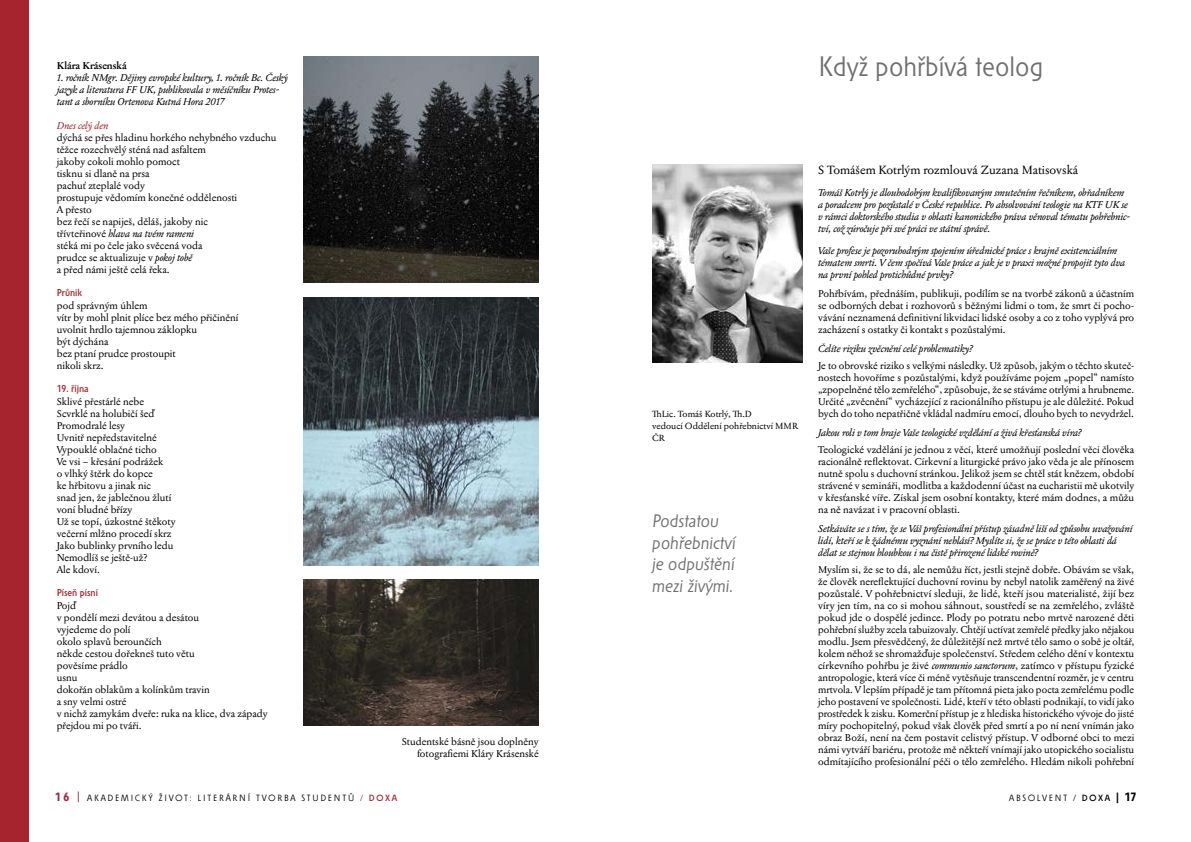
<style>
.page{position:relative;width:1191px;height:842px;background:#fff}
.page>*{position:absolute;margin:0;border:0;box-sizing:border-box;transform-origin:0 0}
.Nadpisy_článků{font:28px "Solpera";color:#706f6f}
.citát{font:italic 18px/21.6px "Solpera";color:#706f6f}
.tvůrce_rozhovoru{font:12px "Jannon 10 Pro";color:#000}
.paginace{font:700 12px "Solpera";color:#a6242d}
.t1{font:700 12px "Solpera";color:#000}
.základní_text_BLOK{font:10px/12px "Jannon 10 Pro";color:#000;text-align:justify}
.Otázky{font:italic 10px/12px "Jannon 10 Pro";color:#000}
.text_basně{font:10px/12px "Jannon 10 Pro";color:#000}
.základní_text_PRAPOR{font:10px/12px "Jannon 10 Pro";color:#000}
.základní_text_PRAPOR-2{font:italic 10px/12px "Jannon 10 Pro";color:#000}
.Nadpis_básně{font:500 10px "Solpera";color:#a6242d}
.základní_text_PRAPOR-3{font:700 10px "Jannon 10 Pro";color:#000}
.základní_text_PRAPOR-4{font:italic 10px "Jannon 10 Pro";color:#a6242d}
.paginace-2{font:9px "Solpera";letter-spacing:.2em;color:#000}
.informace{font:9px/12px "Jannon 10 Pro";color:#000}
.s1{font-style:italic}
.s2{font-weight:400}
.s3{color:#a6242d}
.s4{font-weight:500;color:#a6242d}
.s5{font-weight:500}
</style>
<div class="page">
<div style="left:0;top:0;width:28px;height:842px;background:#a6242d"></div>
<img style="left:304px;top:57px;width:235px;height:226px">
<img style="left:304px;top:297px;width:235px;height:268px">
<img style="left:304px;top:580px;width:235px;height:146px">
<img style="left:652px;top:164px;width:150px;height:199px">
<p class="základní_text_PRAPOR-3" style="left:57px;top:59px;width:72px">Klára Krásenská</p>
<p class="základní_text_PRAPOR-2" style="left:57px;top:72px;width:233px">1. ročník NMgr. Dějiny evropské kultury, 1. ročník Bc. Český jazyk a literatura FF UK, publikovala v měsíčníku Protes&shy;tant a sborníku Ortenova Kutná Hora 2017</p>
<p class="základní_text_PRAPOR-4" style="left:57px;top:119px;width:53px">Dnes celý den</p>
<p class="základní_text_PRAPOR" style="left:57px;top:131px;width:221px">dýchá se přes hladinu horkého nehybného vzduchu těžce rozechvělý sténá nad asfaltem<br>jakoby cokoli mohlo pomoct<br>tisknu si dlaně na prsa<br>pachuť zteplalé vody<br>prostupuje vědomím konečné oddělenosti</p>
<p class="základní_text_PRAPOR" style="left:57px;top:203px;width:153px">A přesto<br>bez řečí se napiješ, děláš, jakoby nic třívteřinové <span class="s1">hlava na tvém rameni </span>stéká mi po čele jako svěcená voda prudce se aktualizuje v <span class="s1">pokoj tobě<br></span>a před námi ještě celá řeka.</p>
<p class="Nadpis_básně" style="left:57px;top:286px;width:27px">Průnik</p>
<p class="text_basně" style="left:57px;top:299px;width:183px">pod správným úhlem<br>vítr by mohl plnit plíce bez mého přičinění uvolnit hrdlo tajemnou záklopku<br>být dýchána<br>bez ptaní prudce prostoupit<br>nikoli skrz.</p>
<p class="Nadpis_básně" style="left:57px;top:382px;width:33px">19. října</p>
<p class="text_basně" style="left:57px;top:395px;width:102px">Sklivé přestárlé nebe<br>Scvrklé na holubičí šeď<br>Promodralé lesy<br>Uvnitř nepředstavitelné<br>Vypouklé oblačné ticho</p>
<p class="text_basně" style="left:57px;top:455px;width:116px">Ve vsi – křesání podrážek o vlhký štěrk do kopce<br>ke hřbitovu a jinak nic snad jen, že jablečnou žlutí voní bludné břízy</p>
<p class="text_basně" style="left:57px;top:515px;width:120px">Už se topí, úzkostné štěkoty večerní mlžno procedí skrz<br>Jako bublinky prvního ledu<br>Nemodlíš se ještě-už?<br>Ale kdoví.</p>
<p class="Nadpis_básně" style="left:57px;top:586px;width:43px">Píseň písní</p>
<p class="text_basně" style="left:57px;top:599px;width:213px">Pojď<br>v pondělí mezi devátou a desátou<br>vyjedeme do polí<br>okolo splavů berounčích<br>někde cestou dořekneš tuto větu<br>pověsíme prádlo<br>usnu<br>dokořán oblakům a kolínkům travin<br>a sny velmi ostré<br>v nichž zamykám dveře: ruka na klice, dva západy přejdou mi po tváři.</p>
<p class="základní_text_BLOK" style="left:402px;top:735px;width:139px;text-align:right">Studentské básně jsou doplněny fotografiemi Kláry Krásenské</p>
<p class="Nadpisy_článků" style="left:818px;top:51px;width:227px">Když pohřbívá teolog</p>
<p class="informace" style="left:652px;top:408px;width:101px">ThLic. Tomáš Kotrlý, Th.D</p>
<p class="informace" style="left:652px;top:420px;width:147px">vedoucí Oddělení pohřebnictví MMR<br>ČR</p>
<p class="citát" style="left:652px;top:510px;width:85px">Podstatou pohřebnictví je odpuštění mezi živými.</p>
<p class="tvůrce_rozhovoru" style="left:818px;top:162px;width:262px">S Tomášem Kotrlým rozmlouvá Zuzana Matisovská</p>
<p class="Otázky" style="left:818px;top:187px;width:313px">Tomáš Kotrlý je dlouhodobým kvalifikovaným smutečním řečníkem, obřadníkem a poradcem pro pozůstalé v České republice. Po absolvování teologie na KTF UK se v rámci doktorského studia v oblasti kanonického práva věnoval tématu pohřebnic&shy;tví, což zúročuje při své práci ve státní správě.</p>
<p class="Otázky" style="left:818px;top:245px;width:309px">Vaše profese je pozoruhodným spojením úřednické práce s krajně existenciálním tématem smrti. V čem spočívá Vaše práce a jak je v praxi možné propojit tyto dva na první pohled protichůdné prvky?</p>
<p class="základní_text_BLOK" style="left:818px;top:287px;width:318px">Pohřbívám, přednáším, publikuji, podílím se na tvorbě zákonů a účastním se odborných debat i rozhovorů s běžnými lidmi o tom, že smrt či pocho&shy;vávání neznamená definitivní likvidaci lidské osoby a co z toho vyplývá pro zacházení s ostatky či kontakt s pozůstalými.</p>
<p class="Otázky" style="left:818px;top:343px;width:156px">Čelíte riziku zvěcnění celé problematiky?</p>
<p class="základní_text_BLOK" style="left:818px;top:359px;width:318px">Je to obrovské riziko s velkými následky. Už způsob, jakým o těchto skuteč&shy;nostech hovoříme s pozůstalými, když používáme pojem „popel“ namísto „zpopelněné tělo zemřelého“, způsobuje, že se stáváme otrlými a hrubneme.<br>Určité „zvěcnění“ vycházející z racionálního přístupu je ale důležité. Pokud bych do toho nepatřičně vkládal nadmíru emocí, dlouho bych to nevydržel.</p>
<p class="Otázky" style="left:818px;top:427px;width:265px">Jakou roli v tom hraje Vaše teologické vzdělání a živá křesťanská víra?</p>
<p class="základní_text_BLOK" style="left:818px;top:443px;width:318px">Teologické vzdělání je jednou z věcí, které umožňují poslední věci člověka racionálně reflektovat. Církevní a liturgické právo jako věda je ale přínosem nutně spolu s duchovní stránkou. Jelikož jsem se chtěl stát knězem, období strávené v semináři, modlitba a každodenní účast na eucharistii mě ukotvily v křesťanské víře. Získal jsem osobní kontakty, které mám dodnes, a můžu na ně navázat i v pracovní oblasti.</p>
<p class="Otázky" style="left:818px;top:523px;width:316px">Setkáváte se s tím, že se Váš profesionální přístup zásadně liší od způsobu uvažování lidí, kteří se k žádnému vyznání nehlásí? Myslíte si, že se práce v této oblasti dá dělat se stejnou hloubkou i na čistě přirozené lidské rovině?</p>
<p class="základní_text_BLOK" style="left:818px;top:563px;width:318px">Myslím si, že se to dá, ale nemůžu říct, jestli stejně dobře. Obávám se však, že člověk nereflektující duchovní rovinu by nebyl natolik zaměřený na živé pozůstalé. V pohřebnictví sleduji, že lidé, kteří jsou materialisté, žijí bez víry jen tím, na co si mohou sáhnout, soustředí se na zemřelého, zvláště pokud jde o dospělé jedince. Plody po potratu nebo mrtvě narozené děti pohřební služby zcela tabuizovaly. Chtějí uctívat zemřelé předky jako nějakou modlu. Jsem přesvědčený, že důležitější než mrtvé tělo samo o sobě je oltář, kolem něhož se shromažďuje společenství. Středem celého dění v kontextu církevního pohřbu je živé <span class="s1">communio sanctorum</span>, zatímco v přístupu fyzické antropologie, která více či méně vytěsňuje transcendentní rozměr, je v centru mrtvola. V lepším případě je tam přítomná pieta jako pocta zemřelému podle jeho postavení ve společnosti. Lidé, kteří v této oblasti podnikají, to vidí jako prostředek k zisku. Komerční přístup je z hlediska historického vývoje do jisté míry pochopitelný, pokud však člověk před smrtí a po ní není vnímán jako obraz Boží, není na čem postavit celistvý přístup. V odborné obci to mezi námi vytváří bariéru, protože mě někteří vnímají jako utopického socialistu odmítajícího profesionální péči o tělo zemřelého. Hledám nikoli pohřební</p>
<p class="paginace" style="left:55px;top:790px;width:27px">16 <span class="s2">|</span></p>
<p class="paginace-2" style="left:87px;top:793px;width:312px">AKADEMICKÝ ŽIVOT: LITERÁRNÍ TVORBA STUDENTŮ <span class="s3">/</span> <span class="s4">DOXA</span></p>
<p class="t1" style="left:1116px;top:790px;width:22px"><span class="s5">|</span> 17</p>
<p class="paginace-2" style="left:1009px;top:793px;width:103px">ABSOLVENT / <span class="s5">DOXA</span></p>
</div>
